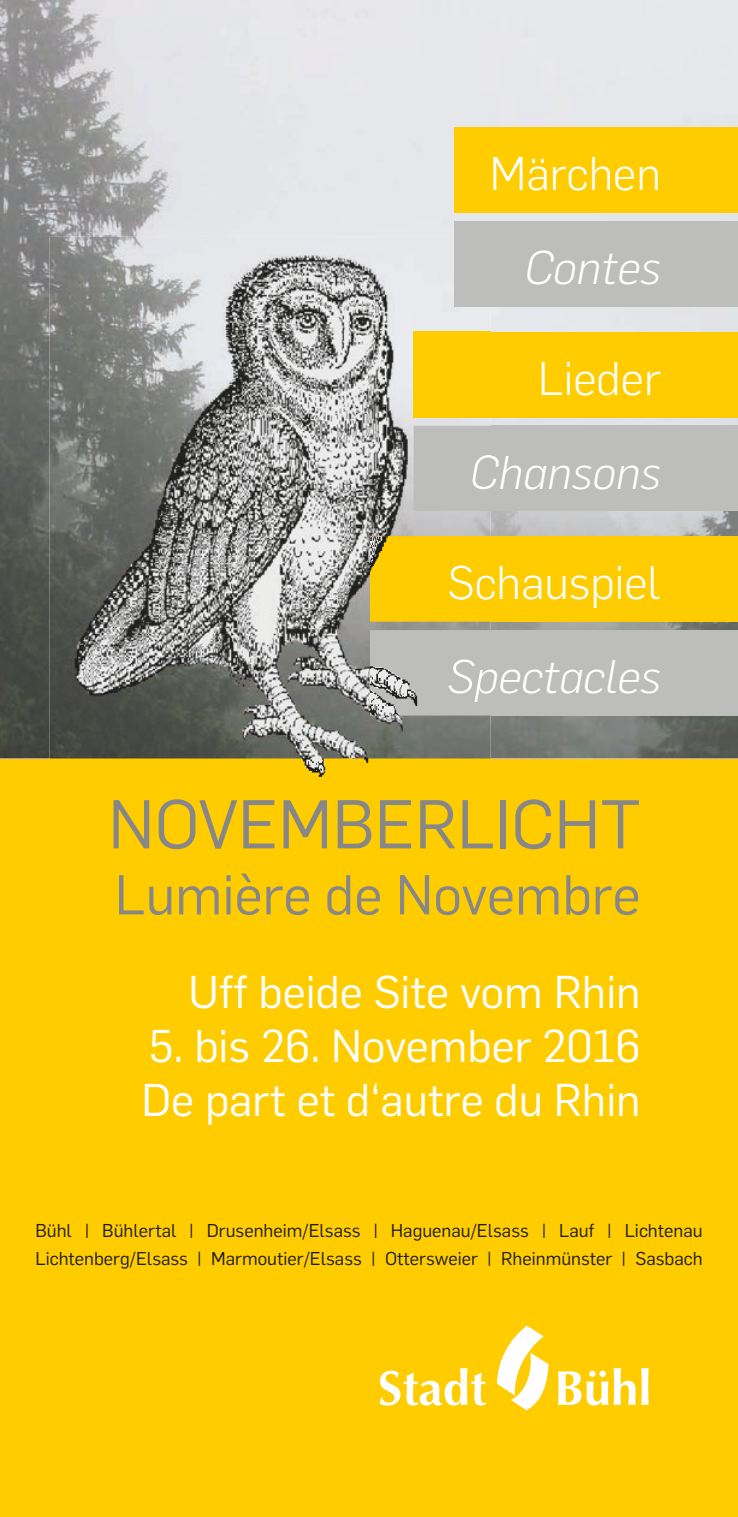
<style>
.page{position:relative;width:738px;height:1517px;background:#fff}
.page>*{position:absolute;margin:0;border:0;box-sizing:border-box;transform-origin:0 0}
.t1{font:67.5px "Flama";color:#878787}
.t2{font:55px "Flama";color:#878787}
.t3{font:italic 300 46.25px "Flama";color:#fff}
.t4{font:300 46.25px "Flama";color:#fff}
.t5{font:45px/54px "Flama";color:#fff}
.t6{font:18.25px/27.5px "Flama";color:#1d1d1b}
</style>
<div class="page">
<div style="left:0;top:758px;width:737px;height:759px;background:#fc0"></div>
<img style="left:0;top:0;width:737px;height:758px">
<div style="left:453px;top:128px;width:284px;height:85px;background:#fc0"></div>
<div style="left:413px;top:332px;width:324px;height:85px;background:#fc0"></div>
<div style="left:369px;top:536px;width:368px;height:85px;background:#fc0"></div>
<div style="left:453px;top:221px;width:284px;height:85px;background:#bdbdbc"></div>
<div style="left:413px;top:426px;width:324px;height:85px;background:#bdbdbc"></div>
<div style="left:369px;top:630px;width:368px;height:85px;background:#bdbdbc"></div>
<svg style="left:496px;top:1325px;width:52px;height:85px"></svg>
<svg style="left:379px;top:1368px;width:106px;height:37px"></svg>
<svg style="left:558px;top:1368px;width:90px;height:37px"></svg>
<img style="left:50px;top:237px;width:440px;height:540px">
<img style="left:413px;top:332px;width:77px;height:85px">
<img style="left:369px;top:536px;width:121px;height:85px">
<img style="left:448px;top:565px;width:42px;height:43px">
<img style="left:453px;top:237px;width:37px;height:69px">
<img style="left:413px;top:426px;width:77px;height:85px">
<img style="left:472px;top:455px;width:18px;height:34px">
<img style="left:369px;top:630px;width:121px;height:85px">
<img style="left:448px;top:659px;width:42px;height:43px">
<h3 class="t4" style="left:489px;top:143px;width:172px">Märchen</h3>
<h3 class="t3" style="left:523px;top:237px;width:138px">Contes</h3>
<h3 class="t4" style="left:538px;top:347px;width:124px">Lieder</h3>
<h3 class="t3" style="left:469px;top:441px;width:193px">Chansons</h3>
<h3 class="t4" style="left:447px;top:551px;width:215px">Schauspiel</h3>
<h3 class="t3" style="left:447px;top:646px;width:215px">Spectacles</h3>
<h1 class="t1" style="left:108px;top:778px;width:533px">NOVEMBERLICHT</h1>
<h2 class="t2" style="left:115px;top:857px;width:527px">Lumière de Novembre</h2>
<h3 class="t5" style="left:188px;top:962px;width:453px">Uff beide Site vom Rhin</h3>
<h3 class="t5" style="left:141px;top:1016px;width:500px">5. bis 26. November 2016<br>De part et d‘autre du Rhin</h3>
<p class="t6" style="left:35px;top:1215px;width:668px">Bühl | Bühlertal | Drusenheim/Elsass | Haguenau/Elsass | Lauf | Lichtenau<br>Lichtenberg/Elsass | Marmoutier/Elsass | Ottersweier | Rheinmünster | Sasbach</p>
</div>
